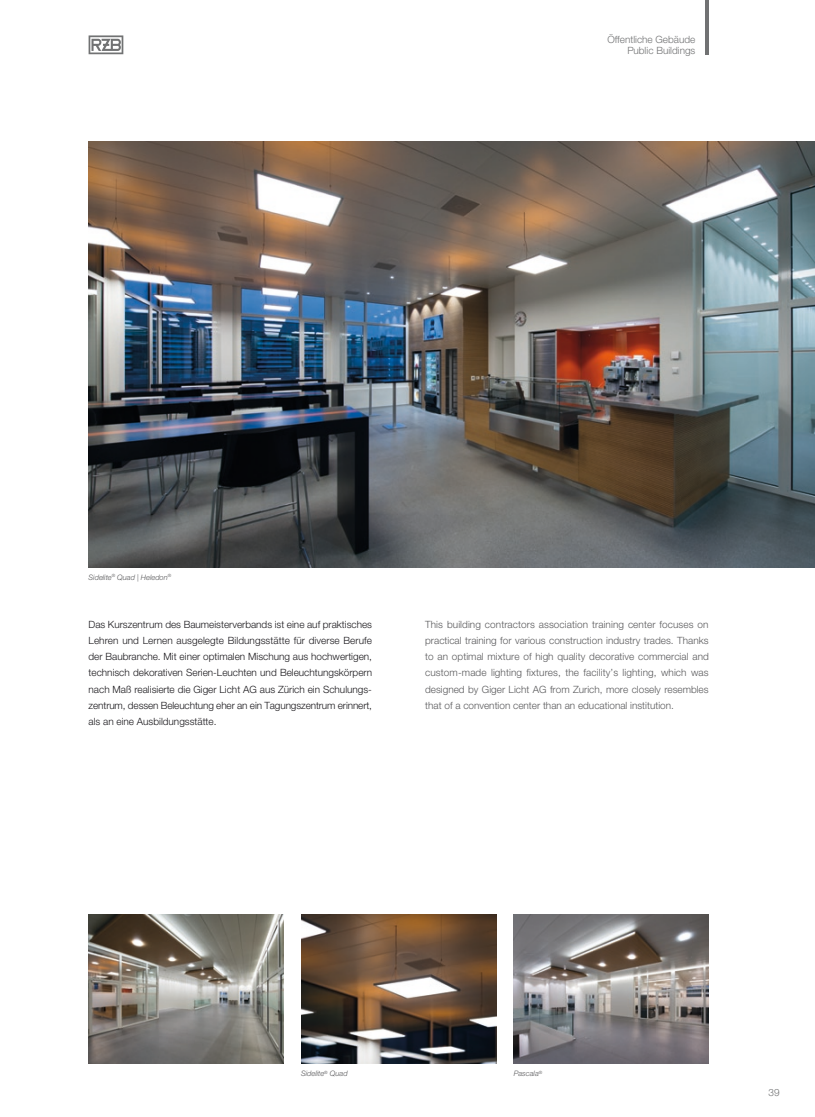
<style>
.page{position:relative;width:815px;height:1117px;background:#fff}
.page>*{position:absolute;margin:0;border:0;box-sizing:border-box;transform-origin:0 0}
.t1{font:300 10px/16.2px "Helvetica Neue LTW1 G";letter-spacing:-.01em;color:#1a181c;text-align:justify}
.t2{font:300 10px/16.2px "Helvetica Neue LTW1 G";color:#59595b;text-align:justify}
.t3{font:300 10px/11.2px "Helvetica Neue LTW1 G";color:#717273;text-align:right}
.t4{font:italic 300 7.5px "Helvetica Neue LTW1 G";color:#59595b}
</style>
<div class="page">
<hr style="left:705px;top:0;width:4px;height:54px;background:#717273">
<svg style="left:89px;top:35px;width:34px;height:19px"></svg>
<img style="left:301px;top:914px;width:195px;height:149px">
<img style="left:514px;top:914px;width:195px;height:149px">
<img style="left:89px;top:914px;width:194px;height:149px">
<img style="left:89px;top:142px;width:726px;height:425px">
<p class="t3" style="left:607px;top:34px;width:90px">Öffentliche Gebäude<br>Public Buildings</p>
<p class="t4" style="left:89px;top:572px;width:84px">Sidelite<sup>®</sup> Quad | Heledon<sup>®</sup></p>
<p class="t1" style="left:89px;top:615px;width:285px">Das Kurszentrum des Baumeisterverbands ist eine auf praktisches Lehren und Lernen ausgelegte Bildungsstätte für diverse Berufe der Baubranche. Mit einer optimalen Mischung aus hochwertigen, technisch dekorativen Serien-Leuchten und Beleuchtungskörpern nach Maß realisierte die Giger Licht AG aus Zürich ein Schulungs&shy;zentrum, dessen Beleuchtung eher an ein Tagungszentrum erinnert, als an eine Ausbildungsstätte.</p>
<p class="t2" style="left:425px;top:615px;width:285px">This building contractors association training center focuses on practical training for various construction industry trades. Thanks to an optimal mixture of high quality decorative commercial and custom-made lighting fixtures, the facility’s lighting, which was designed by Giger Licht AG from Zurich, more closely resembles that of a convention center than an educational institution.</p>
<p class="t4" style="left:301px;top:1068px;width:48px">Sidelite<sup>®</sup> Quad</p>
<p class="t4" style="left:514px;top:1068px;width:30px">Pascala<sup>®</sup></p>
<p class="t3" style="left:768px;top:1086px;width:13px">39</p>
</div>
